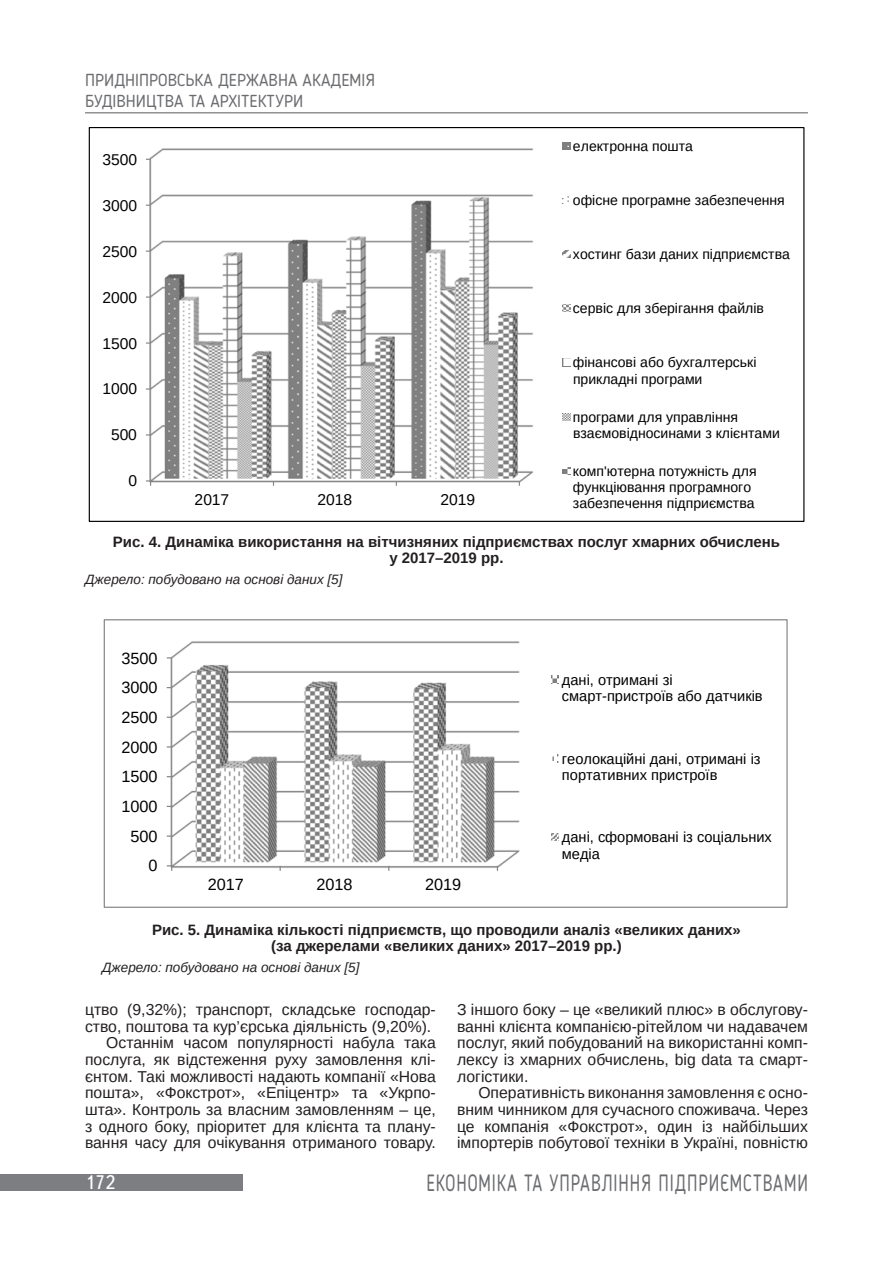
<style>
.page{position:relative;width:893px;height:1263px;background:#fff}
.page>*{position:absolute;margin:0;border:0;box-sizing:border-box;transform-origin:0 0}
.t1{font:23.4px "Blogger Sans";letter-spacing:.05em;color:#6c6d70;scale:.77 1}
.t2{font:19.5px "Ukrainian Text";color:#fff}
.t3{font:17.25px/20.7px "Blogger Sans";color:#6c6d70}
.t4{font:16.2px "Arimo";color:#000}
.Текст_основной_G{font:15.75px/16.6px "Arimo";color:#231f20;text-align:justify}
.t5{font:15.6px "Arimo";color:#000}
.Рисунок{font:700 15px/16.5px "Arimo";color:#231f20;text-align:center}
.t6{font:14.55px/16.8px "Arimo";color:#000}
.t7{font:14.1px/16px "Arimo";color:#000}
.Джерело{font:italic 13.5px "Arimo";color:#231f20}
</style>
<div class="page">
<hr style="left:85px;top:112px;width:723px;height:1px;background:#6c6d70">
<div style="left:0;top:1173px;width:242px;height:17px;background:#7c7e81"></div>
<img style="left:147px;top:148px;width:387px;height:336px">
<svg style="left:146px;top:480px;width:5px;height:6px"></svg>
<svg style="left:563px;top:142px;width:7px;height:7px"></svg>
<svg style="left:563px;top:251px;width:7px;height:7px"></svg>
<svg style="left:563px;top:305px;width:7px;height:7px"></svg>
<svg style="left:563px;top:413px;width:7px;height:7px"></svg>
<svg style="left:563px;top:467px;width:7px;height:7px"></svg>
<img style="left:168px;top:641px;width:352px;height:228px">
<svg style="left:167px;top:865px;width:5px;height:6px"></svg>
<svg style="left:552px;top:676px;width:7px;height:7px"></svg>
<svg style="left:552px;top:755px;width:7px;height:7px"></svg>
<svg style="left:552px;top:833px;width:7px;height:8px"></svg>
<p class="t3" style="left:85px;top:69px;width:291px">ПРИДНІПРОВСЬКА ДЕРЖАВНА АКАДЕМІЯ<br>БУДІВНИЦТВА ТА АРХІТЕКТУРИ</p>
<p class="t5" style="left:102px;top:151px;width:36px">3500</p>
<p class="t5" style="left:102px;top:197px;width:36px">3000</p>
<p class="t5" style="left:102px;top:242px;width:36px">2500</p>
<p class="t5" style="left:102px;top:288px;width:36px">2000</p>
<p class="t5" style="left:102px;top:334px;width:36px">1500</p>
<p class="t5" style="left:102px;top:380px;width:36px">1000</p>
<p class="t5" style="left:111px;top:426px;width:27px">500</p>
<p class="t5" style="left:128px;top:472px;width:10px">0</p>
<p class="t5" style="left:195px;top:490px;width:36px">2017</p>
<p class="t5" style="left:318px;top:490px;width:36px">2018</p>
<p class="t5" style="left:440px;top:490px;width:36px">2019</p>
<p class="t7" style="left:573px;top:138px;width:121px">електронна пошта</p>
<p class="t7" style="left:573px;top:192px;width:213px">оф³сне програмне забезпечення</p>
<p class="t7" style="left:573px;top:246px;width:219px">хостинг бази даних п³дприºмства</p>
<p class="t7" style="left:573px;top:300px;width:192px">серв³с для збер³гання файл³в</p>
<p class="t7" style="left:573px;top:354px;width:185px">ф³нансов³ або бухгалтерськ³ прикладн³ програми</p>
<p class="t7" style="left:573px;top:409px;width:208px">програми для управл³ння взаºмов³дносинами з кл³ºнтами</p>
<p class="t7" style="left:573px;top:463px;width:185px">комп'ютерна потужн³сть для функц³ювання програмного забезпечення п³дприºмства</p>
<p class="Рисунок" style="left:113px;top:533px;width:669px">Рис. 4. Динаміка використання на вітчизняних підприємствах послуг хмарних обчислень у 2017–2019 рр.</p>
<p class="Джерело" style="left:85px;top:570px;width:259px">Джерело: побудовано на основі даних [5]</p>
<p class="t4" style="left:122px;top:649px;width:38px">3500</p>
<p class="t4" style="left:122px;top:679px;width:38px">3000</p>
<p class="t4" style="left:122px;top:708px;width:38px">2500</p>
<p class="t4" style="left:122px;top:738px;width:38px">2000</p>
<p class="t4" style="left:122px;top:768px;width:38px">1500</p>
<p class="t4" style="left:122px;top:797px;width:38px">1000</p>
<p class="t4" style="left:130px;top:827px;width:29px">500</p>
<p class="t4" style="left:149px;top:857px;width:11px">0</p>
<p class="t4" style="left:208px;top:876px;width:38px">2017</p>
<p class="t4" style="left:316px;top:876px;width:38px">2018</p>
<p class="t4" style="left:425px;top:876px;width:38px">2019</p>
<p class="t6" style="left:562px;top:671px;width:202px">дан³, отриман³ з³ смарт-пристро¿в або датчик³в</p>
<p class="t6" style="left:562px;top:750px;width:200px">геолокац³йн³ дан³, отриман³ ³з портативних пристро¿в</p>
<p class="t6" style="left:562px;top:829px;width:211px">дан³, сформован³ ³з соц³альних мед³а</p>
<p class="Рисунок" style="left:152px;top:921px;width:590px">Рис. 5. Динаміка кількості підприємств, що проводили аналіз «великих даних» (за джерелами «великих даних» 2017–2019 рр.)</p>
<p class="Джерело" style="left:102px;top:958px;width:259px">Джерело: побудовано на основі даних [5]</p>
<p class="Текст_основной_G" style="left:85px;top:1001px;width:352px">цтво (9,32%); транспорт, складське господар&shy;ство, поштова та кур’єрська діяльність (9,20%).</p>
<p class="Текст_основной_G" style="left:85px;top:1035px;width:352px;text-indent:21px">Останнім часом популярності набула така послуга, як відстеження руху замовлення клі&shy;єнтом. Такі можливості надають компанії «Нова пошта», «Фокстрот», «Епіцентр» та «Укрпо&shy;шта». Контроль за власним замовленням – це, з одного боку, пріоритет для клієнта та плану&shy;вання часу для очікування отриманого товару.</p>
<p class="Текст_основной_G" style="left:457px;top:1001px;width:352px">З іншого боку – це «великий плюс» в обслугову&shy;ванні клієнта компанією-рітейлом чи надавачем послуг, який побудований на використанні комп&shy;лексу із хмарних обчислень, big data та смарт&shy;логістики.</p>
<p class="Текст_основной_G" style="left:457px;top:1085px;width:352px;text-indent:21px">Оперативність виконання замовлення є осно&shy;вним чинником для сучасного споживача. Через це компанія «Фокстрот», один із найбільших імпортерів побутової техніки в Україні, повністю</p>
<p class="t2" style="left:85px;top:1172px;width:32px">172</p>
<h1 class="t1" style="left:426px;top:1168px;width:497px">ЕКОНОМІКА ТА УПРАВЛІННЯ ПІДПРИЄМСТВАМИ</h1>
</div>
